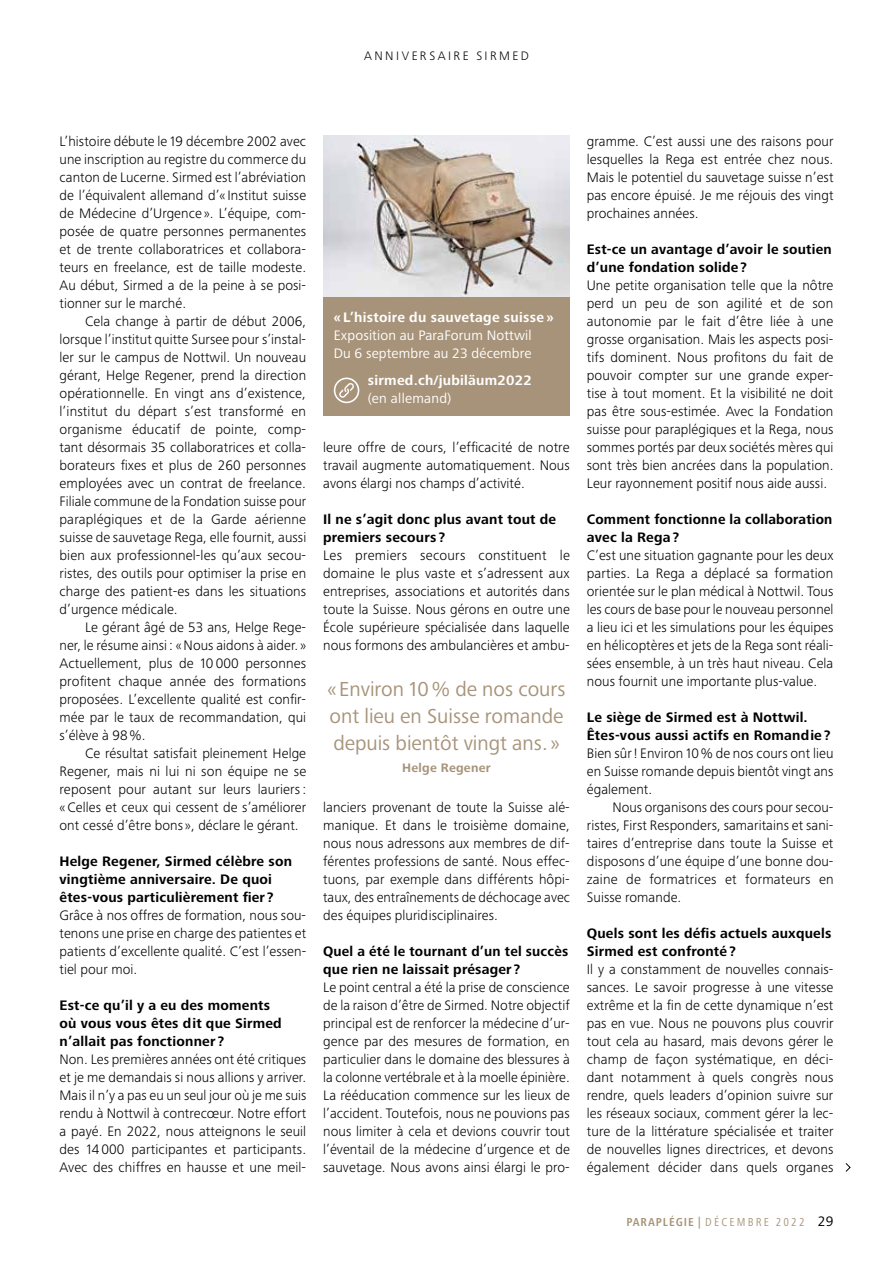
<style>
.page{position:relative;width:893px;height:1263px;background:#fff}
.page>*{position:absolute;margin:0;border:0;box-sizing:border-box;transform-origin:0 0}
.t1{font:21px/27px "Frutiger Next Pro";color:#a79379;text-align:justify}
.t2{font:300 14.25px/18px "Frutiger Next Pro";letter-spacing:.005em;color:#000;text-align:justify}
.t3{font:700 14.25px/18px "Frutiger Next Pro";letter-spacing:.015em;color:#000}
.t4{font:14.25px/18px "Frutiger Next Pro";letter-spacing:.01em;color:#fff}
.t5{font:700 14.25px "Frutiger Next Pro";letter-spacing:.02em;color:#fff}
.t6{font:300 12.75px "Frutiger Next Pro";letter-spacing:.195em;color:#000}
.t7{font:700 12.75px "Frutiger Next Pro";letter-spacing:.02em;color:#a79379}
.t8{font:condensed 12px "Frutiger Next Pro";letter-spacing:.18em;color:#a79379}
.s1{font-weight:700}
.s2{font-stretch:normal;font-size:14.25px;color:#000}
</style>
<div class="page">
<img style="left:323px;top:135px;width:247px;height:162px">
<div style="left:323px;top:297px;width:247px;height:119px;background:#a79379"></div>
<svg style="left:334px;top:378px;width:25px;height:25px"></svg>
<svg style="left:845px;top:1163px;width:6px;height:9px"></svg>
<p class="t6" style="left:364px;top:48px;width:166px">ANNIVERSAIRE SIRMED</p>
<p class="t2" style="left:60px;top:132px;width:248px">L’histoire débute le 19 décembre 2002 avec une inscription au registre du commerce du canton de Lucerne. Sirmed est l’abréviation de l’équivalent allemand d’« Institut suisse de Médecine d’Urgence ». L’équipe, com&shy;posée de quatre personnes permanentes et de trente collaboratrices et collabora&shy;teurs en freelance, est de taille modeste.<br>Au début, Sirmed a de la peine à se posi&shy;tionner sur le marché.</p>
<p class="t2" style="left:60px;top:312px;width:248px;text-indent:26px">Cela change à partir de début 2006, lorsque l’institut quitte Sursee pour s’instal&shy;ler sur le campus de Nottwil. Un nouveau gérant, Helge Regener, prend la direction opérationnelle. En vingt ans d’existence, l’institut du départ s’est transformé en organisme éducatif de pointe, comp&shy;tant désormais 35 collaboratrices et colla&shy;borateurs fixes et plus de 260 personnes employées avec un contrat de freelance.<br>Filiale commune de la Fondation suisse pour paraplégiques et de la Garde aérienne suisse de sauvetage Rega, elle fournit, aussi bien aux professionnel-les qu’aux secou&shy;ristes, des outils pour optimiser la prise en charge des patient-es dans les situations d’urgence médicale.</p>
<p class="t2" style="left:60px;top:618px;width:248px;text-indent:26px">Le gérant âgé de 53 ans, Helge Rege&shy;ner, le résume ainsi : «Nous aidons à aider. » Actuellement, plus de 10 000 personnes profitent chaque année des formations proposées. L’excellente qualité est confir&shy;mée par le taux de recommandation, qui s’élève à 98%.</p>
<p class="t2" style="left:60px;top:744px;width:248px;text-indent:26px">Ce résultat satisfait pleinement Helge Regener, mais ni lui ni son équipe ne se reposent pour autant sur leurs lauriers: «Celles et ceux qui cessent de s’améliorer ont cessé d’être bons », déclare le gérant.</p>
<p class="t3" style="left:60px;top:852px;width:234px">Helge Regener, Sirmed célèbre son vingtième anniversaire. De quoi êtes-vous particulièrement fier ?</p>
<p class="t2" style="left:60px;top:906px;width:248px">Grâce à nos offres de formation, nous sou&shy;tenons une prise en charge des patientes et patients d’excellente qualité. C’est l’essen&shy;tiel pour moi.</p>
<p class="t3" style="left:60px;top:996px;width:224px">Est-ce qu’il y a eu des moments où vous vous êtes dit que Sirmed n’allait pas fonctionner ?</p>
<p class="t2" style="left:60px;top:1050px;width:248px">Non. Les premières années ont été critiques et je me demandais si nous allions y arriver.<br>Mais il n’y a pas eu un seul jour où je me suis rendu à Nottwil à contrecœur. Notre effort a payé. En 2022, nous atteignons le seuil des 14 000 participantes et participants.<br>Avec des chiffres en hausse et une meil-</p>
<p class="t5" style="left:334px;top:309px;width:221px">« L’histoire du sauvetage suisse »</p>
<p class="t4" style="left:334px;top:326px;width:199px">Exposition au ParaForum Nottwil<br>Du 6 septembre au 23 décembre</p>
<p class="t5" style="left:368px;top:372px;width:166px">sirmed.ch/jubiläum2022</p>
<p class="t4" style="left:368px;top:389px;width:85px">(en allemand)</p>
<p class="t2" style="left:323px;top:438px;width:248px">leure offre de cours, l’efficacité de notre travail augmente automatiquement. Nous avons élargi nos champs d’activité.</p>
<p class="t3" style="left:323px;top:510px;width:234px">Il ne s’agit donc plus avant tout de premiers secours ?</p>
<p class="t2" style="left:323px;top:546px;width:248px">Les premiers secours constituent le domaine le plus vaste et s’adressent aux entreprises, associations et autorités dans toute la Suisse. Nous gérons en outre une École supérieure spécialisée dans laquelle nous formons des ambulancières et ambu-</p>
<h1 class="t1" style="left:327px;top:675px;width:240px">« Environ 10% de nos cours ont lieu en Suisse romande depuis bientôt vingt ans. »</h1>
<p class="t7" style="left:402px;top:760px;width:90px">Helge Regener</p>
<p class="t2" style="left:323px;top:798px;width:248px">lanciers provenant de toute la Suisse alé&shy;manique. Et dans le troisième domaine, nous nous adressons aux membres de dif&shy;férentes professions de santé. Nous effec&shy;tuons, par exemple dans différents hôpi&shy;taux, des entraînements de déchocage avec des équipes pluridisciplinaires.</p>
<p class="t3" style="left:323px;top:942px;width:247px">Quel a été le tournant d’un tel succès que rien ne laissait présager ?</p>
<p class="t2" style="left:323px;top:978px;width:248px">Le point central a été la prise de conscience de la raison d’être de Sirmed. Notre objectif principal est de renforcer la médecine d’ur&shy;gence par des mesures de formation, en particulier dans le domaine des blessures à la colonne vertébrale et à la moelle épinière.<br>La rééducation commence sur les lieux de l’accident. Toutefois, nous ne pouvions pas nous limiter à cela et devions couvrir tout l’éventail de la médecine d’urgence et de sauvetage. Nous avons ainsi élargi le pro-</p>
<p class="t2" style="left:587px;top:132px;width:248px">gramme. C’est aussi une des raisons pour lesquelles la Rega est entrée chez nous.<br>Mais le potentiel du sauvetage suisse n’est pas encore épuisé. Je me réjouis des vingt prochaines années.</p>
<p class="t3" style="left:587px;top:240px;width:246px">Est-ce un avantage d’avoir le soutien d’une fondation solide ?</p>
<p class="t2" style="left:587px;top:276px;width:248px">Une petite organisation telle que la nôtre perd un peu de son agilité et de son autonomie par le fait d’être liée à une grosse organisation. Mais les aspects posi&shy;tifs dominent. Nous profitons du fait de pouvoir compter sur une grande exper&shy;tise à tout moment. Et la visibilité ne doit pas être sous-estimée. Avec la Fondation suisse pour paraplégiques et la Rega, nous sommes portés par deux sociétés mères qui sont très bien ancrées dans la population.<br>Leur rayonnement positif nous aide aussi.</p>
<p class="t3" style="left:587px;top:510px;width:247px">Comment fonctionne la collaboration avec la Rega ?</p>
<p class="t2" style="left:587px;top:546px;width:248px">C’est une situation gagnante pour les deux parties. La Rega a déplacé sa formation orientée sur le plan médical à Nottwil. Tous les cours de base pour le nouveau personnel a lieu ici et les simulations pour les équipes en hélicoptères et jets de la Rega sont réali&shy;sées ensemble, à un très haut niveau. Cela nous fournit une importante plus-value.</p>
<p class="t3" style="left:587px;top:708px;width:245px">Le siège de Sirmed est à Nottwil.<br>Êtes-vous aussi actifs en Romandie ?</p>
<p class="t2" style="left:587px;top:744px;width:248px">Bien sûr! Environ 10% de nos cours ont lieu en Suisse romande depuis bientôt vingt ans également.</p>
<p class="t2" style="left:587px;top:798px;width:248px;text-indent:26px">Nous organisons des cours pour secou&shy;ristes, First Responders, samaritains et sani&shy;taires d’entreprise dans toute la Suisse et disposons d’une équipe d’une bonne dou&shy;zaine de formatrices et formateurs en Suisse romande.</p>
<p class="t3" style="left:587px;top:924px;width:246px">Quels sont les défis actuels auxquels<br>Sirmed est confronté ?</p>
<p class="t2" style="left:587px;top:960px;width:248px">Il y a constamment de nouvelles connais&shy;sances. Le savoir progresse à une vitesse extrême et la fin de cette dynamique n’est pas en vue. Nous ne pouvons plus couvrir tout cela au hasard, mais devons gérer le champ de façon systématique, en déci&shy;dant notamment à quels congrès nous rendre, quels leaders d’opinion suivre sur les réseaux sociaux, comment gérer la lec&shy;ture de la littérature spécialisée et traiter de nouvelles lignes directrices, et devons également décider dans quels organes</p>
<p class="t8" style="left:626px;top:1215px;width:209px"><span class="s1">PARAPLÉGIE |</span> DÉCEMBRE 2022 <span class="s2">29</span></p>
</div>
